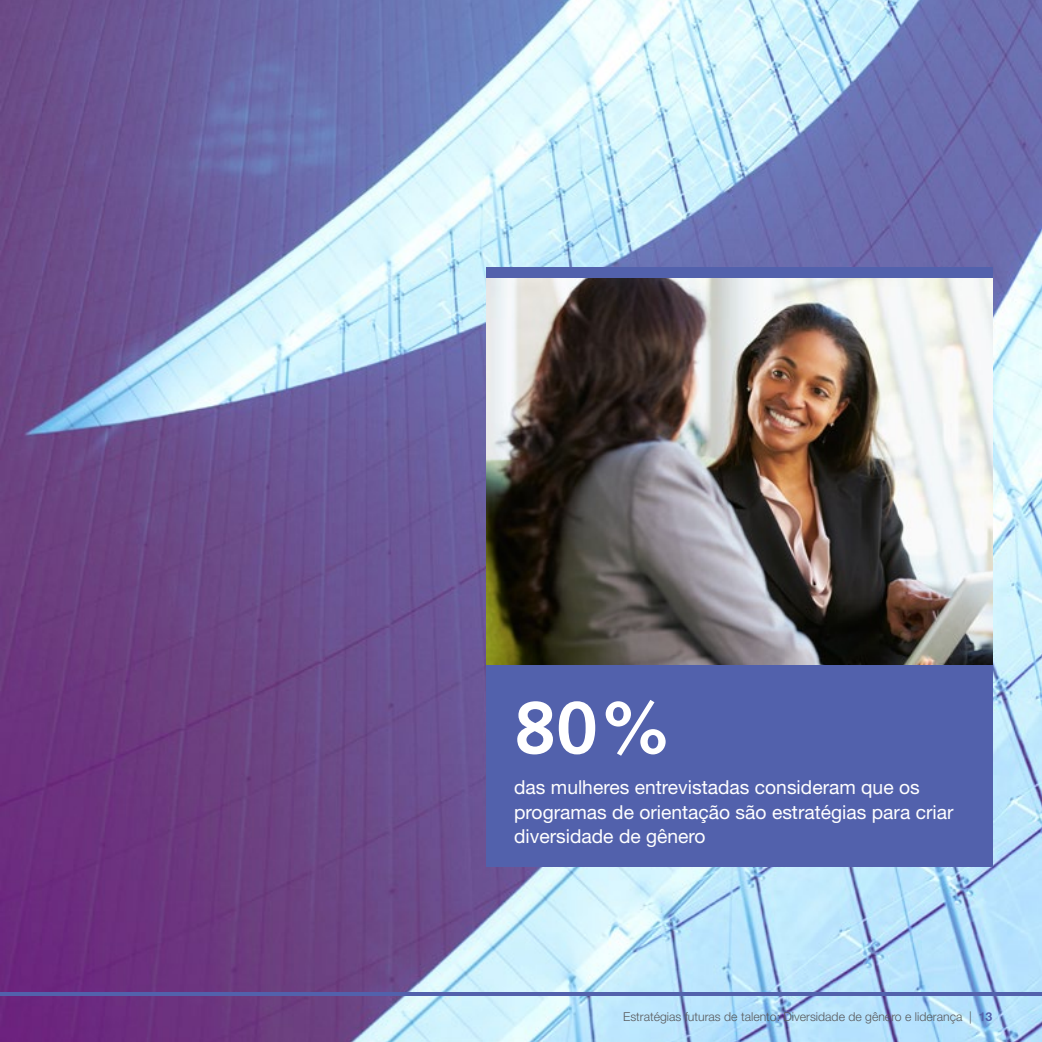
<style>
.page{position:relative;width:1042px;height:1042px;background:#fff}
.page>*{position:absolute;margin:0;border:0;box-sizing:border-box;transform-origin:0 0}
.t1{font:700 75.25px "Syntax LT Std";color:#fff}
.t2{font:19.25px/24.5px "Helvetica Neue LT Std";color:#fff}
.t3{font:300 12.25px "Helvetica Neue LT Std";color:#58595b}
.s1{font-weight:700;color:#5261ac}
</style>
<div class="page">
<img style="left:0;top:0;width:1042px;height:1042px">
<div style="left:486px;top:268px;width:506px;height:10px;background:#5261ac"></div>
<img style="left:486px;top:278px;width:506px;height:387px">
<div style="left:486px;top:666px;width:506px;height:201px;background:#5261ac"></div>
<hr style="left:0;top:992px;width:1042px;height:4px;background:#5261ac">
<h1 class="t1" style="left:514px;top:684px;width:161px">80%</h1>
<p class="t2" style="left:514px;top:775px;width:441px">das mulheres entrevistadas consideram que os programas de orientação são estratégias para criar diversidade de gênero</p>
<p class="t3" style="left:623px;top:1009px;width:371px">Estratégias futuras de talento: Diversidade de gênero e liderança | <span class="s1">13</span></p>
</div>
